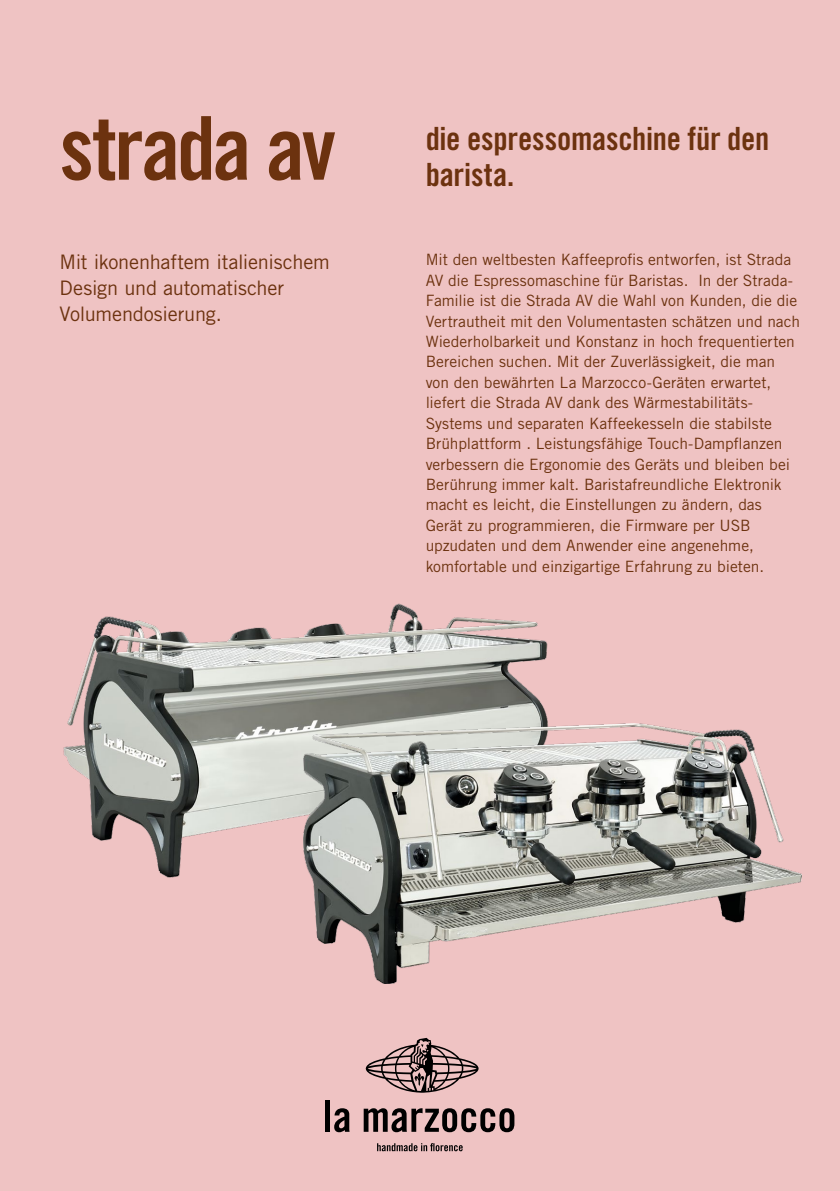
<style>
.page{position:relative;width:840px;height:1191px;background:#fff}
.page>*{position:absolute;margin:0;border:0;box-sizing:border-box;transform-origin:0 0}
.t1{font:88px "Trade Gothic LT Std Bd Cn 20";letter-spacing:-.035em;color:#6c320f}
.t2{font:32px/36px "Trade Gothic LT Std Bd Cn 20";letter-spacing:-.005em;color:#6c320f}
.t3{font:20px/26px "Trade Gothic LT Std";letter-spacing:-.01em;color:#6c320f}
.t4{font:15.6px/20.4px "Trade Gothic LT Std";color:#6c320f}
</style>
<div class="page">
<div style="left:0;top:0;width:839px;height:1191px;background:#efc3c3"></div>
<svg style="left:365px;top:1037px;width:113px;height:55px"></svg>
<div style="left:325px;top:1100px;width:5px;height:31px;background:#000"></div>
<svg style="left:334px;top:1108px;width:15px;height:24px"></svg>
<svg style="left:363px;top:1108px;width:151px;height:24px"></svg>
<svg style="left:377px;top:1143px;width:85px;height:8px"></svg>
<img style="left:63px;top:603px;width:485px;height:275px">
<img style="left:304px;top:724px;width:496px;height:259px">
<h1 class="t1" style="left:60px;top:95px;width:278px">strada av</h1>
<h2 class="t2" style="left:425px;top:120px;width:345px">die espressomaschine für den barista.</h2>
<p class="t3" style="left:60px;top:248px;width:272px">Mit ikonenhaftem italienischem<br>Design und automatischer<br>Volumendosierung.</p>
<p class="t4" style="left:425px;top:249px;width:376px">Mit den weltbesten Kaffeeprofis entworfen, ist Strada AV die Espressomaschine für Baristas. In der Strada-Familie ist die Strada AV die Wahl von Kunden, die die Vertrautheit mit den Volumentasten schätzen und nach Wiederholbarkeit und Konstanz in hoch frequentierten Bereichen suchen. Mit der Zuverlässigkeit, die man von den bewährten La Marzocco-Geräten erwartet, liefert die Strada AV dank des Wärmestabilitäts-Systems und separaten Kaffeekesseln die stabilste Brühplattform . Leistungsfähige Touch-Dampflanzen verbessern die Ergonomie des Geräts und bleiben bei Berührung immer kalt. Baristafreundliche Elektronik macht es leicht, die Einstellungen zu ändern, das Gerät zu programmieren, die Firmware per USB upzudaten und dem Anwender eine angenehme, komfortable und einzigartige Erfahrung zu bieten.</p>
</div>
